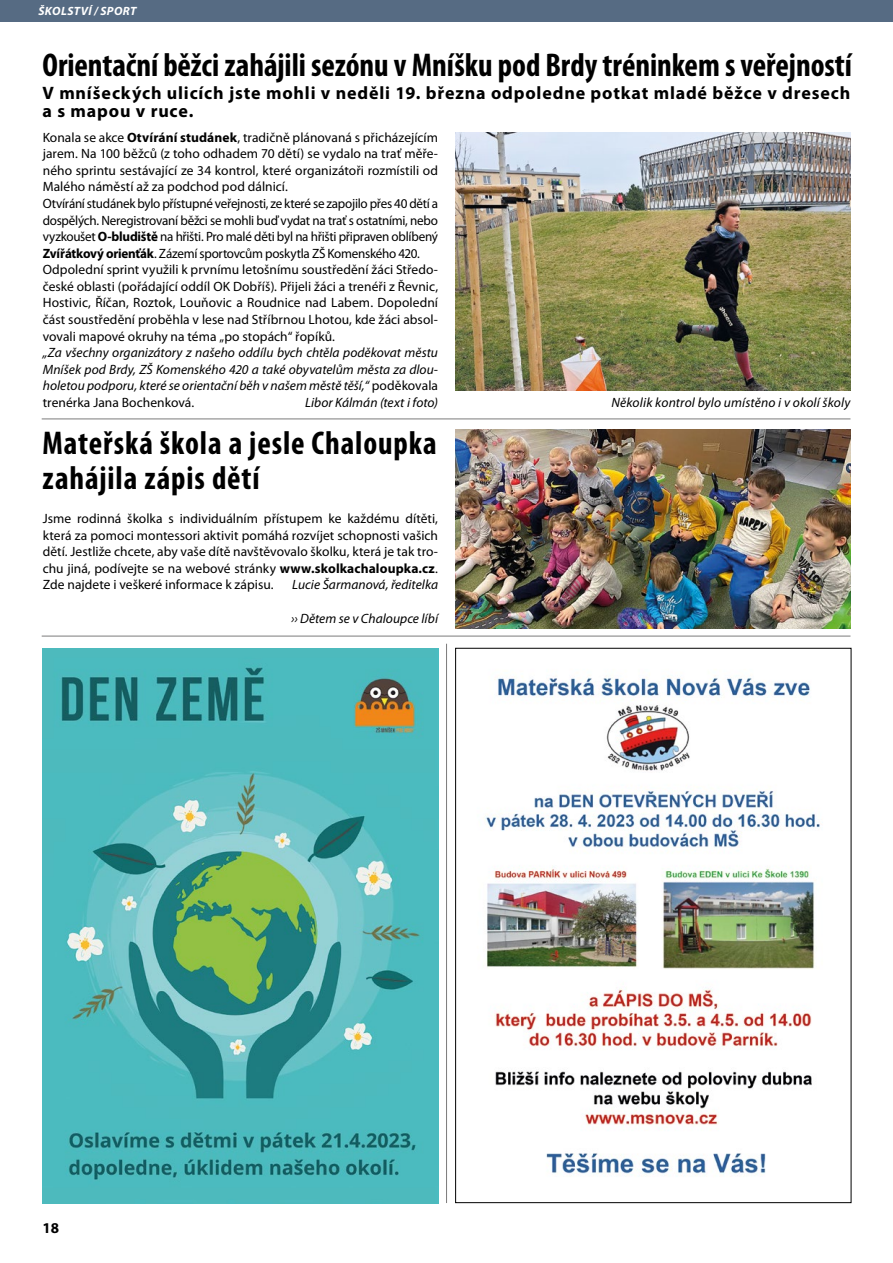
<style>
.page{position:relative;width:893px;height:1263px;background:#fff}
.page>*{position:absolute;margin:0;border:0;box-sizing:border-box;transform-origin:0 0}
.t1{font:700 condensed 33px "Myriad Pro";color:#000}
.t2{font:700 condensed 33px/34.5px "Myriad Pro";letter-spacing:.025em;color:#000}
.t3{font:700 18px/18px "Myriad Pro";letter-spacing:.045em;color:#000}
.t4{font:700 15px "Myriad Pro";color:#000}
.t5{font:13.5px/16.6px "Myriad Pro";color:#000}
.t6{font:italic 13.5px/16.6px "Myriad Pro";letter-spacing:.005em;color:#000;text-align:justify}
.t7{font:italic 700 12px "Myriad Pro";letter-spacing:.035em;color:#fff}
.s1{font-weight:700}
.s2{font-style:normal}
</style>
<div class="page">
<img style="left:455px;top:133px;width:395px;height:257px">
<img style="left:455px;top:429px;width:395px;height:199px">
<img style="left:485px;top:675px;width:335px;height:501px">
<img style="left:43px;top:648px;width:395px;height:555px">
<hr style="left:42px;top:636px;width:808px;height:1px;background:#7c7b7b">
<hr style="left:42px;top:418px;width:808px;height:1px;background:#7c7b7b">
<hr style="left:446px;top:644px;width:1px;height:559px;background:#7c7b7b">
<div style="left:0;top:0;width:893px;height:21px;background:#566b83"></div>
<p class="t7" style="left:38px;top:3px;width:100px">ŠKOLSTVÍ / SPORT</p>
<h1 class="t1" style="left:43px;top:44px;width:811px">Orientační běžci zahájili sezónu v Mníšku pod Brdy tréninkem s veřejností</h1>
<h2 class="t3" style="left:43px;top:84px;width:809px">V mníšeckých ulicích jste mohli v neděli 19. března odpoledne potkat mladé běžce v dresech a s mapou v ruce.</h2>
<p class="t5" style="left:43px;top:129px;width:397px">Konala se akce <span class="s1">Otvírání studánek</span>, tradičně plánovaná s přicházejícím jarem. Na 100 běžců (z toho odhadem 70 dětí) se vydalo na trať měře&shy;ného sprintu sestávající ze 34 kontrol, které organizátoři rozmístili od Malého náměstí až za podchod pod dálnicí.<br>Otvírání studánek bylo přístupné veřejnosti, ze které se zapojilo přes 40 dětí a dospělých. Neregistrovaní běžci se mohli buď vydat na trať s ostatními, nebo vyzkoušet <span class="s1">O-bludiště</span> na hřišti. Pro malé děti byl na hřišti připraven oblíbený <span class="s1">Zvířátkový orienťák</span>. Zázemí sportovcům poskytla ZŠ Komenského 420.<br>Odpolední sprint využili k prvnímu letošnímu soustředění žáci Středo&shy;české oblasti (pořádající oddíl OK Dobříš). Přijeli žáci a trenéři z Řevnic, Hostivic, Říčan, Roztok, Louňovic a Roudnice nad Labem. Dopolední část soustředění proběhla v lese nad Stříbrnou Lhotou, kde žáci absol&shy;vovali mapové okruhy na téma „po stopách“ řopíků.</p>
<p class="t6" style="left:43px;top:344px;width:397px">„Za všechny organizátory z našeho oddílu bych chtěla poděkovat městu Mníšek pod Brdy, ZŠ Komenského 420 a také obyvatelům města za dlou&shy;holetou podporu, které se orientační běh v našem městě těší,“ <span class="s2">poděkovala trenérka Jana Bochenková.</span></p>
<p class="t6" style="left:305px;top:394px;width:135px">Libor Kálmán (text i foto)</p>
<h1 class="t2" style="left:43px;top:425px;width:396px">Mateřská škola a jesle Chaloupka zahájila zápis dětí</h1>
<p class="t5" style="left:43px;top:510px;width:397px;text-align:justify">Jsme rodinná školka s individuálním přístupem ke každému dítěti, která za pomoci montessori aktivit pomáhá rozvíjet schopnosti vašich dětí. Jestliže chcete, aby vaše dítě navštěvovalo školku, která je tak tro&shy;chu jiná, podívejte se na webové stránky <span class="s1">www.skolkachaloupka.cz</span>.<br>Zde najdete i veškeré informace k zápisu.</p>
<p class="t6" style="left:292px;top:576px;width:147px">Lucie Šarmanová, ředitelka</p>
<p class="t6" style="left:291px;top:609px;width:148px">›› Dětem se v Chaloupce líbí</p>
<p class="t6" style="left:611px;top:394px;width:240px">Několik kontrol bylo umístěno i v okolí školy</p>
<p class="t4" style="left:42px;top:1218px;width:18px">18</p>
</div>
